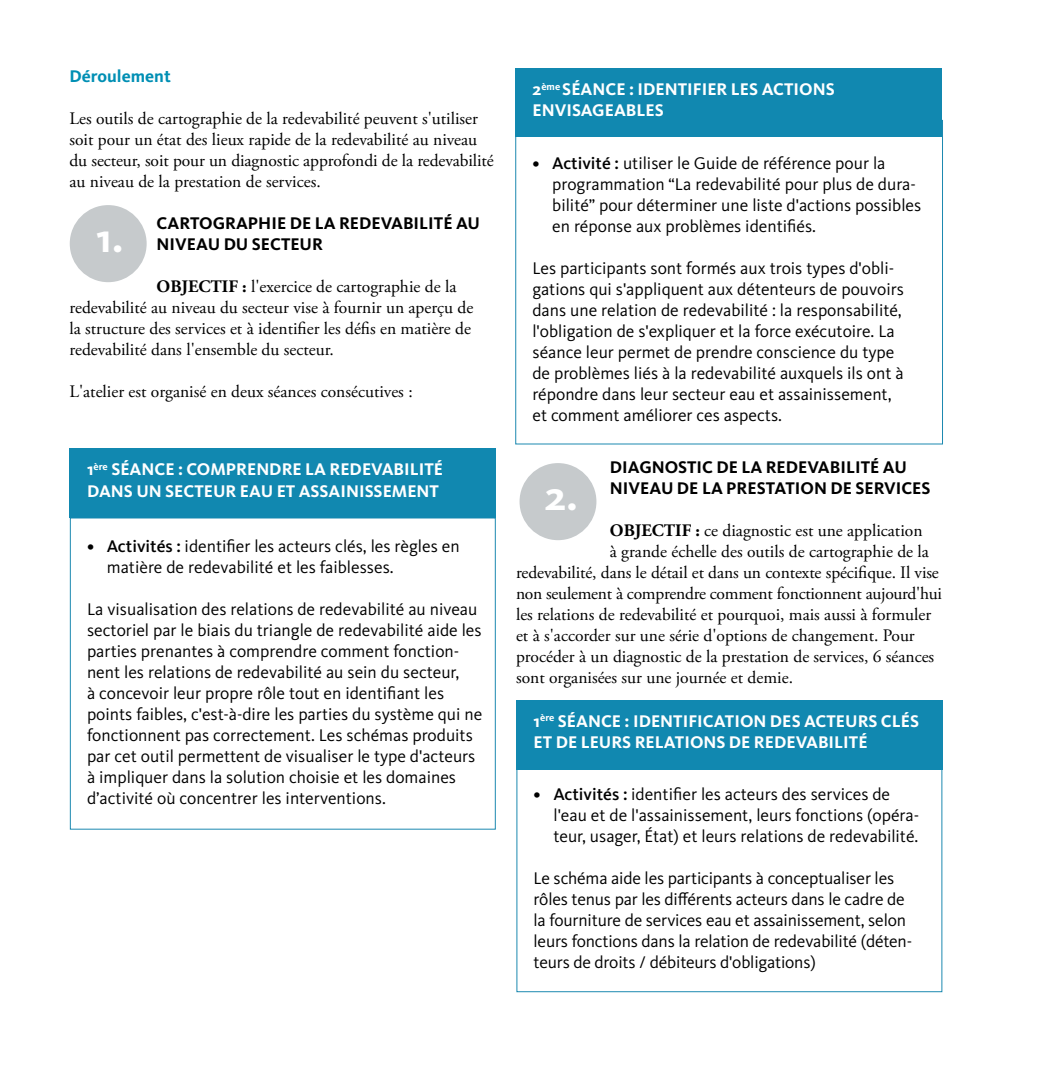
<style>
.page{position:relative;width:1042px;height:1092px;background:#fff}
.page>*{position:absolute;margin:0;border:0;box-sizing:border-box;transform-origin:0 0}
.t1{font:700 42px "Kievit OT";color:#fff}
.t2{font:17.5px/21px "Kievit OT";color:#000}
.t3{font:17.5px/21px "Adobe Garamond Pro";color:#000}
.t4{font:700 17.5px/21px "Kievit OT";color:#fff}
.t5{font:700 17.5px/21px "Kievit OT";color:#000}
.t6{font:700 17.5px "Kievit OT";color:#008fb4}
.s1{font-weight:700}
.s2{font-weight:500}
</style>
<div class="page">
<div style="left:517px;top:769px;width:425px;height:222px;border:1px solid #1c89b0"></div>
<div style="left:516px;top:699px;width:427px;height:70px;background:#1188b0"></div>
<div style="left:515px;top:68px;width:426px;height:69px;background:#1188b0"></div>
<div style="left:519px;top:463px;width:77px;height:77px;background:#c6cacc;border-radius:50%"></div>
<div style="left:70px;top:205px;width:77px;height:77px;background:#c6cacc;border-radius:50%"></div>
<div style="left:70px;top:517px;width:425px;height:312px;border:1px solid #1c89b0"></div>
<div style="left:69px;top:448px;width:427px;height:69px;background:#1188b0"></div>
<p class="t6" style="left:69px;top:66px;width:103px">Déroulement</p>
<p class="t3" style="left:69px;top:108px;width:426px">Les outils de cartographie de la redevabilité peuvent s'utiliser soit pour un état des lieux rapide de la redevabilité au niveau du secteur, soit pour un diagnostic approfondi de la redevabilité au niveau de la prestation de services.</p>
<p class="t5" style="left:157px;top:213px;width:325px">CARTOGRAPHIE DE LA REDEVABILITÉ AU<br>NIVEAU DU SECTEUR</p>
<p class="t3" style="left:69px;top:276px;width:405px;text-indent:87px"><span class="s1">OBJECTIF :</span> l'exercice de cartographie de la redevabilité au niveau du secteur vise à fournir un aperçu de la structure des services et à identifier les défis en matière de redevabilité dans l'ensemble du secteur.</p>
<p class="t3" style="left:69px;top:381px;width:345px">L'atelier est organisé en deux séances consécutives :</p>
<h1 class="t1" style="left:96px;top:213px;width:29px">1.</h1>
<p class="t4" style="left:87px;top:459px;width:358px">1<sup>ère</sup> SÉANCE : COMPRENDRE LA REDEVABILITÉ<br>DANS UN SECTEUR EAU ET ASSAINISSEMENT</p>
<p class="t2" style="left:107px;top:535px;width:354px;text-indent:-20px"><span class="s2">• Activités :</span> identifier les acteurs clés, les règles en matière de redevabilité et les faiblesses.</p>
<p class="t2" style="left:87px;top:598px;width:397px">La visualisation des relations de redevabilité au niveau sectoriel par le biais du triangle de redevabilité aide les parties prenantes à comprendre comment fonction&shy;nent les relations de redevabilité au sein du secteur,<br>à concevoir leur propre rôle tout en identifiant les points faibles, c'est-à-dire les parties du système qui ne fonctionnent pas correctement. Les schémas produits par cet outil permettent de visualiser le type d'acteurs à impliquer dans la solution choisie et les domaines d’activité où concentrer les interventions.</p>
<p class="t4" style="left:532px;top:79px;width:304px">2<sup>ème</sup> SÉANCE : IDENTIFIER LES ACTIONS<br>ENVISAGEABLES</p>
<p class="t2" style="left:552px;top:153px;width:370px;text-indent:-20px"><span class="s2">• Activité :</span> utiliser le Guide de référence pour la programmation “La redevabilité pour plus de dura&shy;bilité” pour déterminer une liste d'actions possibles en réponse aux problèmes identifiés.</p>
<p class="t2" style="left:532px;top:258px;width:373px">Les participants sont formés aux trois types d'obli&shy;gations qui s'appliquent aux détenteurs de pouvoirs dans une relation de redevabilité : la responsabilité, l'obligation de s'expliquer et la force exécutoire. La séance leur permet de prendre conscience du type de problèmes liés à la redevabilité auxquels ils ont à répondre dans leur secteur eau et assainissement, et comment améliorer ces aspects.</p>
<p class="t5" style="left:610px;top:457px;width:322px">DIAGNOSTIC DE LA REDEVABILITÉ AU<br>NIVEAU DE LA PRESTATION DE SERVICES</p>
<p class="t3" style="left:610px;top:521px;width:314px"><span class="s1">OBJECTIF :</span> ce diagnostic est une application</p>
<p class="t3" style="left:610px;top:542px;width:320px">à grande échelle des outils de cartographie de la</p>
<p class="t3" style="left:516px;top:563px;width:424px">redevabilité, dans le détail et dans un contexte spécifique. Il vise</p>
<p class="t3" style="left:516px;top:584px;width:427px">non seulement à comprendre comment fonctionnent aujourd'hui</p>
<p class="t3" style="left:516px;top:605px;width:417px">les relations de redevabilité et pourquoi, mais aussi à formuler</p>
<p class="t3" style="left:516px;top:626px;width:400px">et à s'accorder sur une série d'options de changement. Pour</p>
<p class="t3" style="left:516px;top:647px;width:420px">procéder à un diagnostic de la prestation de services, 6 séances</p>
<p class="t3" style="left:516px;top:668px;width:278px">sont organisées sur une journée et demie.</p>
<h1 class="t1" style="left:545px;top:471px;width:35px">2.</h1>
<p class="t4" style="left:533px;top:710px;width:387px">1<sup>ère</sup> SÉANCE : IDENTIFICATION DES ACTEURS CLÉS<br>ET DE LEURS RELATIONS DE REDEVABILITÉ</p>
<p class="t2" style="left:553px;top:784px;width:367px;text-indent:-20px"><span class="s2">• Activités :</span> identifier les acteurs des services de l'eau et de l'assainissement, leurs fonctions (opéra&shy;teur, usager, État) et leurs relations de redevabilité.</p>
<p class="t2" style="left:533px;top:868px;width:380px">Le schéma aide les participants à conceptualiser les rôles tenus par les différents acteurs dans le cadre de la fourniture de services eau et assainissement, selon leurs fonctions dans la relation de redevabilité (déten&shy;teurs de droits / débiteurs d'obligations)</p>
</div>
